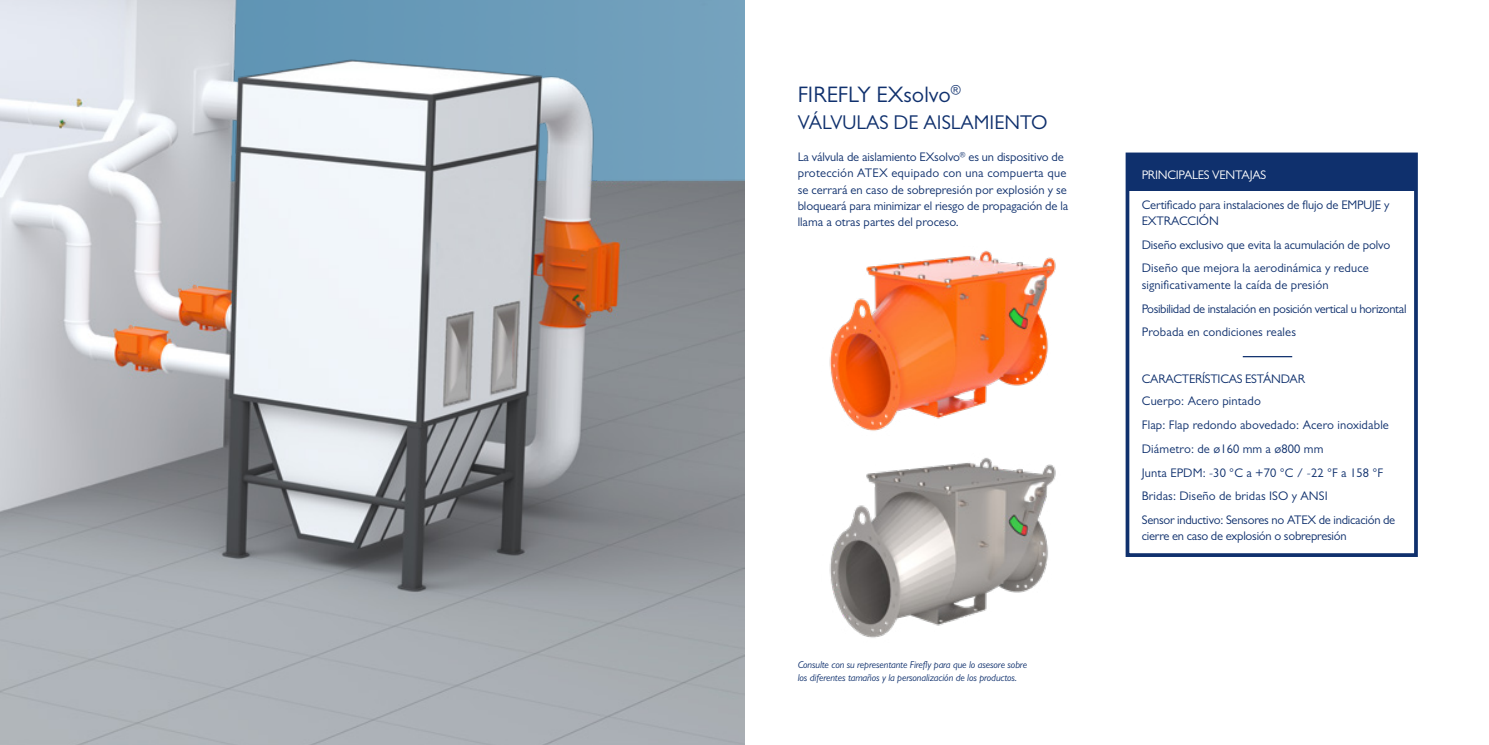
<style>
.page{position:relative;width:1489px;height:745px;background:#fff}
.page>*{position:absolute;margin:0;border:0;box-sizing:border-box;transform-origin:0 0}
.t1{font:22.5px "Gill Sans MT Pro";color:#0f306d}
.t2{font:20px "Gill Sans MT Pro";color:#0f306d}
.t3{font:12.5px/16.2px "Gill Sans MT Pro";letter-spacing:-.01em;color:#0f306d}
.t4{font:12.5px/23.8px "Gill Sans MT Pro";letter-spacing:.01em;color:#0f306d}
.t5{font:12.5px "Gill Sans MT Pro";letter-spacing:-.02em;color:#fff}
.t6{font:italic 10px/13.8px "Gill Sans MT Pro";letter-spacing:-.01em;color:#0f306d}
</style>
<div class="page">
<img style="left:0;top:0;width:744px;height:744px">
<img style="left:829px;top:251px;width:227px;height:180px">
<img style="left:829px;top:457px;width:227px;height:181px">
<div style="left:1125px;top:152px;width:292px;height:404px;background:#fff;border:4px solid #0f306d"></div>
<div style="left:1127px;top:155px;width:289px;height:35px;background:#0f306d"></div>
<hr style="left:1242px;top:356px;width:50px;height:1px;background:#0f306d">
<h1 class="t1" style="left:797px;top:81px;width:165px">FIREFLY EXsolvo<sup>®</sup></h1>
<h2 class="t2" style="left:797px;top:111px;width:251px">VÁLVULAS DE AISLAMIENTO</h2>
<p class="t3" style="left:797px;top:149px;width:272px">La válvula de aislamiento EXsolvo<sup>®</sup> es un dispositivo de protección ATEX equipado con una compuerta que se cerrará en caso de sobrepresión por explosión y se bloqueará para minimizar el riesgo de propagación de la llama a otras partes del proceso.</p>
<p class="t6" style="left:797px;top:656px;width:231px">Consulte con su representante Firefly para que lo asesore sobre los diferentes tamaños y la personalización de los productos.</p>
<p class="t5" style="left:1141px;top:167px;width:126px">PRINCIPALES VENTAJAS</p>
<p class="t3" style="left:1141px;top:196px;width:249px">Certificado para instalaciones de flujo de EMPUJE y<br>EXTRACCIÓN</p>
<p class="t3" style="left:1141px;top:232px;width:250px;line-height:23.8px">Diseño exclusivo que evita la acumulación de polvo<br>Diseño que mejora la aerodinámica y reduce</p>
<p class="t3" style="left:1141px;top:272px;width:266px;line-height:23.8px">significativamente la caída de presión<br>Posibilidad de instalación en posición vertical u horizontal<br>Probada en condiciones reales</p>
<p class="t3" style="left:1141px;top:370px;width:165px">CARACTERÍSTICAS ESTÁNDAR</p>
<p class="t4" style="left:1141px;top:389px;width:255px">Cuerpo: Acero pintado<br>Flap: Flap redondo abovedado: Acero inoxidable Diámetro: de ø160 mm a ø800 mm<br>Junta EPDM: -30 °C a +70 °C / -22 °F a 158 °F Bridas: Diseño de bridas ISO y ANSI<br>Sensor inductivo: Sensores no ATEX de indicación de</p>
<p class="t3" style="left:1141px;top:527px;width:206px">cierre en caso de explosión o sobrepresión</p>
</div>
